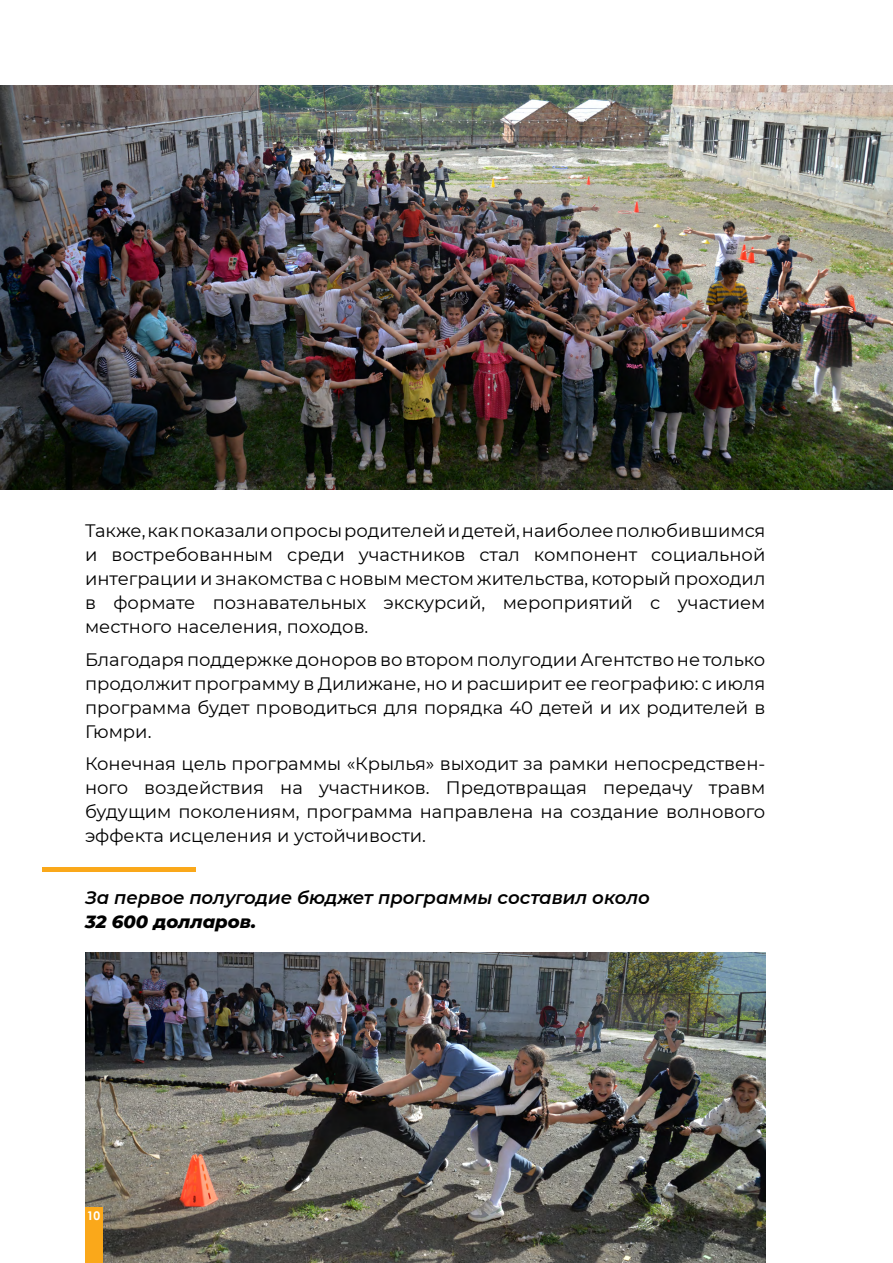
<style>
.page{position:relative;width:893px;height:1263px;background:#fff}
.page>*{position:absolute;margin:0;border:0;box-sizing:border-box;transform-origin:0 0}
.t1{font:18px/24px "Montserrat";color:#000;text-align:justify}
.t2{font:italic 600 18px "Montserrat";color:#000}
.t3{font:italic 800 18px "Montserrat";color:#000}
.t4{font:700 12px "Century Gothic";color:#fff}
</style>
<div class="page">
<img style="left:85px;top:952px;width:680px;height:311px">
<img style="left:0;top:85px;width:893px;height:404px">
<div style="left:85px;top:1208px;width:17px;height:55px;background:#faa81a"></div>
<hr style="left:43px;top:868px;width:153px;height:4px;background:#faa81a">
<p class="t1" style="left:85px;top:518px;width:682px">Также, как показали опросы родителей и детей, наиболее полюбившимся и востребованным среди участников стал компонент социальной интеграции и знакомства с новым местом жительства, который проходил в формате познавательных экскурсий, мероприятий с участием местного населения, походов.</p>
<p class="t1" style="left:85px;top:646px;width:682px">Благодаря поддержке доноров во втором полугодии Агентство не только продолжит программу в Дилижане, но и расширит ее географию: с июля программа будет проводиться для порядка 40 детей и их родителей в Гюмри.</p>
<p class="t1" style="left:85px;top:751px;width:682px">Конечная цель программы «Крылья» выходит за рамки непосредствен&shy;ного воздействия на участников. Предотвращая передачу травм будущим поколениям, программа направлена на создание волнового эффекта исцеления и устойчивости.</p>
<p class="t2" style="left:85px;top:885px;width:566px">За первое полугодие бюджет программы составил около</p>
<p class="t3" style="left:85px;top:908px;width:173px">32 600 долларов.</p>
<p class="t4" style="left:87px;top:1206px;width:15px">10</p>
</div>
